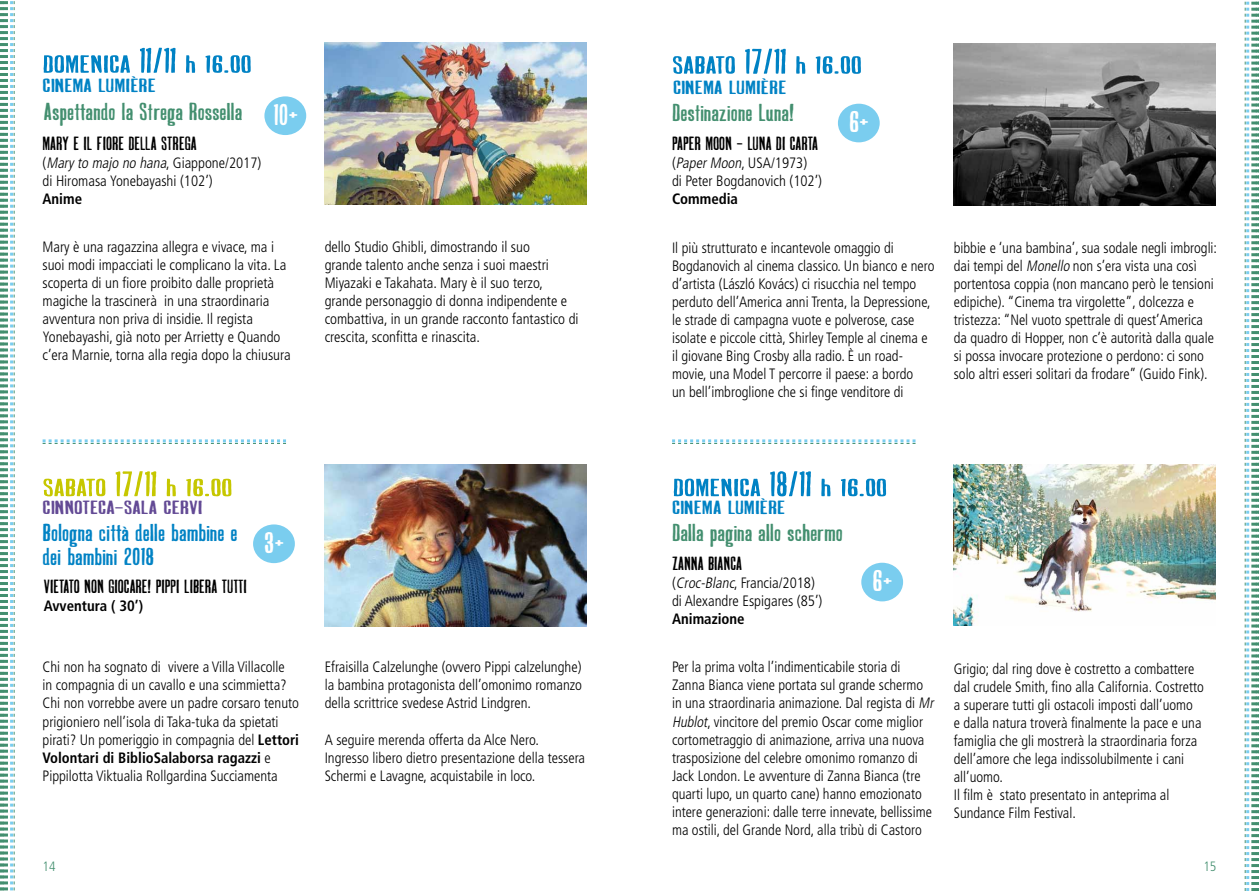
<style>
.page{position:relative;width:1259px;height:893px;background:#fff}
.page>*{position:absolute;margin:0;border:0;box-sizing:border-box;transform-origin:0 0}
.t1{font:33px "Gothic XS Hand Fill";color:#fff;scale:1.4 1}
.t2{font:27.3px "Gothic XS Hand Fill";color:#0082c4;scale:2 1}
.t3{font:27.3px "Gothic XS Hand Fill";color:#c6c700;scale:2 1}
.t4{font:27px "Gothic XS Hand Fill";color:#438f6f;scale:1.5 1}
.t5{font:27px/24px "Gothic XS Hand Fill";color:#0082c4;scale:1.5 1}
.t6{font:21px "Gothic XS Hand Fill";color:#000;scale:1.4 1}
.t7{font:21px "Gothic XS Hand Fill";color:#0082c4;scale:2 1}
.t8{font:21px "Gothic XS Hand Fill";color:#634a95;scale:2 1}
.t9{font:300 condensed 15px/18px "Frutiger";color:#000}
.t10{font:700 condensed 15px "Frutiger";color:#000}
.t11{font:300 condensed 13.5px "Frutiger";color:#438f6f}
.s1{font-size:39px}
.s2{font-style:italic}
.s3{font-weight:700}
</style>
<div class="page">
<svg style="left:1244px;top:1px;width:15px;height:890px"></svg>
<svg style="left:0;top:1px;width:15px;height:890px"></svg>
<svg style="left:43px;top:439px;width:243px;height:5px"></svg>
<svg style="left:672px;top:439px;width:243px;height:5px"></svg>
<img style="left:325px;top:465px;width:261px;height:161px">
<img style="left:954px;top:43px;width:261px;height:162px">
<img style="left:954px;top:465px;width:261px;height:161px">
<div style="left:253px;top:524px;width:42px;height:39px;background:#7acdef;border-radius:50%"></div>
<div style="left:861px;top:563px;width:42px;height:38px;background:#7acdef;border-radius:50%"></div>
<div style="left:838px;top:104px;width:41px;height:38px;background:#7acdef;border-radius:50%"></div>
<img style="left:325px;top:43px;width:261px;height:161px">
<div style="left:264px;top:96px;width:42px;height:39px;background:#7acdef;border-radius:50%"></div>
<h2 class="t2" style="left:43px;top:52px;width:106px">domenica <span class="s1">11/11</span> h 16.00</h2>
<h3 class="t4" style="left:44px;top:100px;width:134px">Aspettando la Strega Rossella</h3>
<h3 class="t6" style="left:43px;top:134px;width:112px">MARY E IL FIORE DELLA STREGA</h3>
<p class="t9" style="left:43px;top:154px;width:220px">(<span class="s2">Marytomajonohana</span>, Giappone/2017) di Hiromasa Yonebayashi (102’)</p>
<p class="t10" style="left:43px;top:190px;width:41px">Anime</p>
<h3 class="t7" style="left:43px;top:76px;width:58px">Cinema Lumière</h3>
<h1 class="t1" style="left:273px;top:100px;width:19px">10+</h1>
<p class="t9" style="left:43px;top:238px;width:249px">Mary è una ragazzina allegra e vivace, ma i suoi modi impacciati le complicano la vita. La scoperta di un fiore proibito dalle proprietà magiche la trascinerà in una straordinaria avventura non priva di insidie. Il regista Yonebayashi, già noto per Arrietty e Quando c’era Marnie, torna alla regia dopo la chiusura</p>
<p class="t9" style="left:325px;top:238px;width:255px">dello Studio Ghibli, dimostrando il suo<br>grande talento anche senza i suoi maestri Miyazaki e Takahata. Mary è il suo terzo, grande personaggio di donna indipendente e combattiva, in un grande racconto fantastico di crescita, sconfitta e rinascita.</p>
<h2 class="t3" style="left:43px;top:476px;width:96px">sabato <span class="s1">17/11</span> h 16.00</h2>
<h3 class="t5" style="left:43px;top:521px;width:131px">Bologna città delle bambine e dei bambini 2018</h3>
<h3 class="t6" style="left:44px;top:577px;width:146px">VIETATO NON GIOCARE! PIPPI LIBERA TUTTI</h3>
<p class="t10" style="left:44px;top:597px;width:101px">Avventura ( 30’)</p>
<h3 class="t8" style="left:43px;top:498px;width:81px">Cinnoteca-Sala Cervi</h3>
<h1 class="t1" style="left:264px;top:528px;width:16px">3+</h1>
<p class="t9" style="left:43px;top:658px;width:258px">Chi non ha sognato di vivere a Villa Villacolle<br>in compagnia di un cavallo e una scimmietta?<br>Chi non vorrebbe avere un padre corsaro tenuto prigioniero nell’isola di Taka-tuka da spietati pirati? Un pomeriggio in compagnia del <span class="s3">Lettori Volontari di BiblioSalaborsa ragazzi</span> e Pippilotta Viktualia Rollgardina Succiamenta</p>
<p class="t9" style="left:325px;top:658px;width:259px;text-align:justify">Efraisilla Calzelunghe (ovvero Pippi calzelunghe) la bambina protagonista dell’omonimo romanzo della scrittrice svedese Astrid Lindgren.</p>
<p class="t9" style="left:325px;top:730px;width:262px">A seguire merenda offerta da Alce Nero.<br>Ingresso libero dietro presentazione della tessera<br>Schermi e Lavagne, acquistabile in loco.</p>
<h2 class="t2" style="left:672px;top:53px;width:96px">SABATO <span class="s1">17/11</span> h 16.00</h2>
<h3 class="t4" style="left:672px;top:101px;width:83px">Destinazione Luna!</h3>
<h3 class="t6" style="left:672px;top:134px;width:106px">PAPER MOON - LUNA DI CARTA</h3>
<p class="t9" style="left:672px;top:154px;width:152px">(<span class="s2">PaperMoon</span>, USA/1973)<br>di Peter Bogdanovich (102’)</p>
<p class="t10" style="left:672px;top:190px;width:68px">Commedia</p>
<h3 class="t7" style="left:673px;top:78px;width:58px">Cinema Lumière</h3>
<h1 class="t1" style="left:849px;top:107px;width:16px">6+</h1>
<p class="t9" style="left:672px;top:239px;width:264px">Il più strutturato e incantevole omaggio di Bogdanovich al cinema classico. Un bianco e nero d’artista (László Kovács) ci risucchia nel tempo perduto dell’America anni Trenta, la Depressione, le strade di campagna vuote e polverose, case isolate e piccole città, Shirley Temple al cinema e il giovane Bing Crosby alla radio. È un road&shy;movie, una Model T percorre il paese: a bordo<br>un bell’imbroglione che si finge venditore di</p>
<p class="t9" style="left:954px;top:239px;width:265px">bibbie e ‘una bambina’, sua sodale negli imbrogli: dai tempi del <span class="s2">Monello</span>non s’era vista una così portentosa coppia (non mancano però le tensioni edipiche). “Cinema tra virgolette”, dolcezza e tristezza: “Nel vuoto spettrale di quest’America da quadro di Hopper, non c’è autorità dalla quale si possa invocare protezione o perdono: ci sono solo altri esseri solitari da frodare” (Guido Fink).</p>
<h2 class="t2" style="left:673px;top:476px;width:109px">DOMENICA <span class="s1">18/11</span> h 16.00</h2>
<h3 class="t7" style="left:672px;top:498px;width:58px">Cinema Lumière</h3>
<h3 class="t4" style="left:672px;top:520px;width:115px">Dalla pagina allo schermo</h3>
<h3 class="t6" style="left:672px;top:554px;width:52px">ZANNA BIANCA</h3>
<p class="t9" style="left:672px;top:574px;width:152px">(<span class="s2">Croc-Blanc</span>, Francia/2018) di Alexandre Espigares (85’)</p>
<p class="t10" style="left:672px;top:610px;width:74px">Animazione</p>
<h1 class="t1" style="left:872px;top:566px;width:16px">6+</h1>
<p class="t9" style="left:672px;top:658px;width:266px">Per la prima volta l’indimenticabile storia di Zanna Bianca viene portata sul grande schermo in una straordinaria animazione. Dal regista di <span class="s2">Mr Hublot</span>, vincitore del premio Oscar come miglior cortometraggio di animazione, arriva una nuova trasposizione del celebre omonimo romanzo di Jack London. Le avventure di Zanna Bianca (tre quarti lupo, un quarto cane) hanno emozionato intere generazioni: dalle terre innevate, bellissime ma ostili, del Grande Nord, alla tribù di Castoro</p>
<p class="t9" style="left:953px;top:660px;width:252px">Grigio; dal ring dove è costretto a combattere dal crudele Smith, fino alla California. Costretto a superare tutti gli ostacoli imposti dall’uomo<br>e dalla natura troverà finalmente la pace e una famiglia che gli mostrerà la straordinaria forza dell’amore che lega indissolubilmente i cani all’uomo.<br>Il film è stato presentato in anteprima al Sundance Film Festival.</p>
<p class="t11" style="left:43px;top:858px;width:14px">14</p>
<p class="t11" style="left:1203px;top:858px;width:14px">15</p>
</div>
